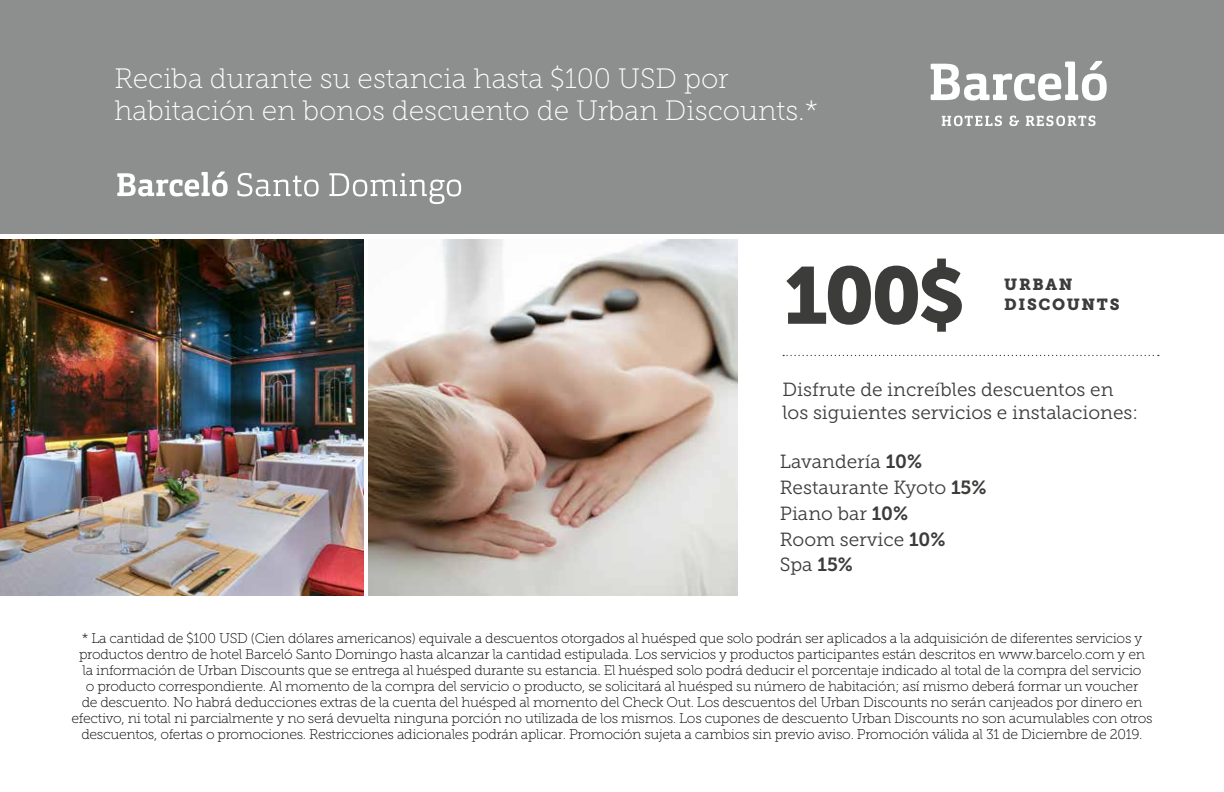
<style>
.page{position:relative;width:1224px;height:792px;background:#fff}
.page>*{position:absolute;margin:0;border:0;box-sizing:border-box;transform-origin:0 0}
.t1{font:80px "Museo Slab 900";color:#3c3c3b}
.t2{font:28px/32px "Museo Slab 100";color:#fff}
.t3{font:19px/25.8px "Museo Slab 300";color:#3c3c3b}
.t4{font:16px/20px "Museo Slab 900";letter-spacing:.1em;color:#3c3c3b}
.t5{font:14px/16px "Museo Slab 100";letter-spacing:-.02em;color:#000;text-align:center}
.s1{font-family:"Museo Slab 700"}
</style>
<div class="page">
<svg style="left:783px;top:355px;width:376px;height:1px"></svg>
<img style="left:0;top:239px;width:363px;height:356px">
<img style="left:369px;top:239px;width:369px;height:356px">
<div style="left:0;top:0;width:1224px;height:234px;background:#8d8e8e"></div>
<svg style="left:931px;top:61px;width:176px;height:65px"></svg>
<svg style="left:117px;top:172px;width:111px;height:25px"></svg>
<svg style="left:237px;top:173px;width:82px;height:24px"></svg>
<svg style="left:329px;top:173px;width:132px;height:31px"></svg>
<h2 class="t2" style="left:114px;top:63px;width:705px">Reciba durante su estancia hasta $100 USD por habitación en bonos descuento de Urban Discounts.*</h2>
<h1 class="t1" style="left:784px;top:249px;width:182px">100$</h1>
<p class="t4" style="left:1004px;top:274px;width:117px">URBAN<br>DISCOUNTS</p>
<h3 class="t3" style="left:783px;top:378px;width:357px;line-height:23px">Disfrute de increíbles descuentos en los siguientes servicios e instalaciones:</h3>
<h3 class="t3" style="left:780px;top:449px;width:208px">Lavandería <span class="s1">10%<br></span>Restaurante Kyoto <span class="s1">15%<br></span>Piano bar <span class="s1">10%<br></span>Room service <span class="s1">10%<br></span>Spa <span class="s1">15%</span></h3>
<p class="t5" style="left:72px;top:630px;width:1083px">* La cantidad de $100 USD (Cien dólares americanos) equivale a descuentos otorgados al huésped que solo podrán ser aplicados a la adquisición de diferentes servicios y productos dentro de hotel Barceló Santo Domingo hasta alcanzar la cantidad estipulada. Los servicios y productos participantes están descritos en www.barcelo.com y en<br>la información de Urban Discounts que se entrega al huésped durante su estancia. El huésped solo podrá deducir el porcentaje indicado al total de la compra del servicio<br>o producto correspondiente. Al momento de la compra del servicio o producto, se solicitará al huésped su número de habitación; así mismo deberá formar un voucher<br>de descuento. No habrá deducciones extras de la cuenta del huésped al momento del Check Out. Los descuentos del Urban Discounts no serán canjeados por dinero en efectivo, ni total ni parcialmente y no será devuelta ninguna porción no utilizada de los mismos. Los cupones de descuento Urban Discounts no son acumulables con otros descuentos, ofertas o promociones. Restricciones adicionales podrán aplicar. Promoción sujeta a cambios sin previo aviso. Promoción válida al 31 de Diciembre de 2019.</p>
</div>
